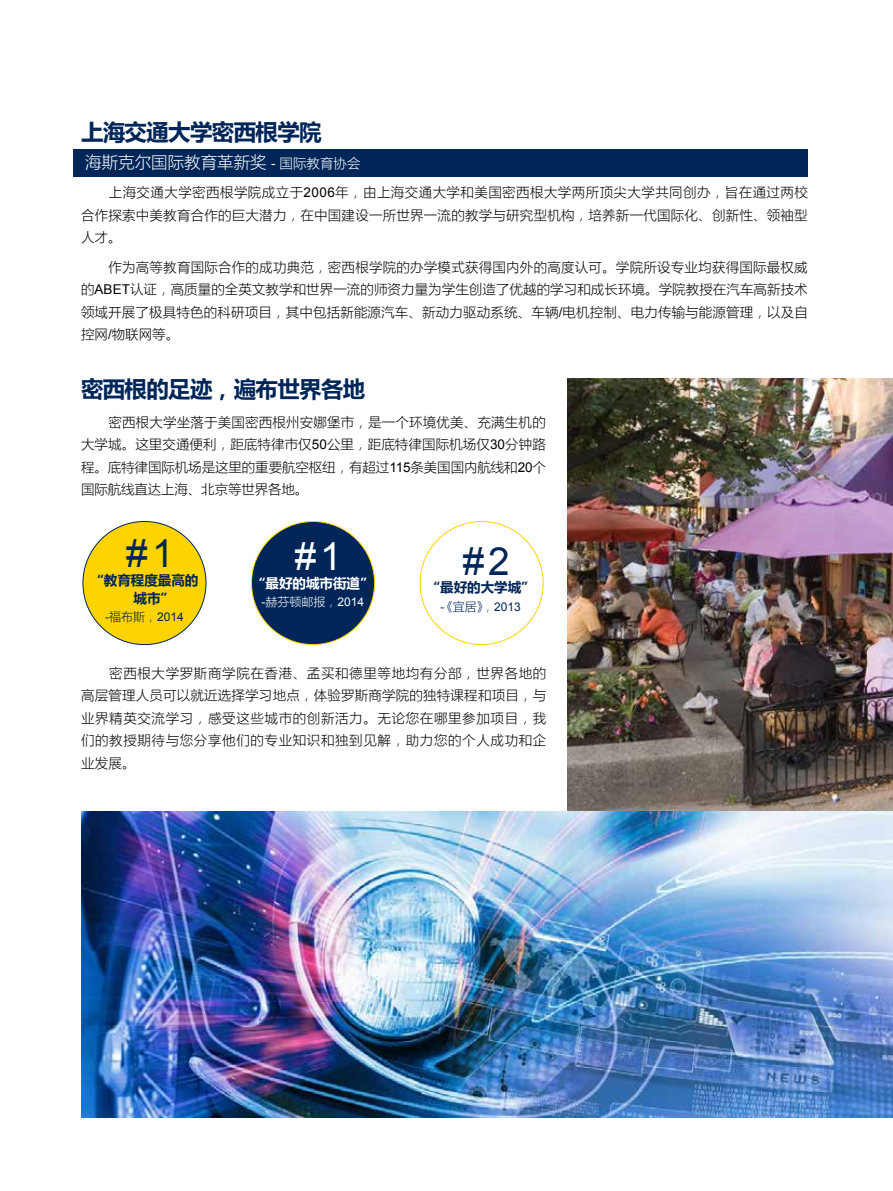
<style>
.page{position:relative;width:893px;height:1191px;background:#fff}
.page>*{position:absolute;margin:0;border:0;box-sizing:border-box;transform-origin:0 0}
.t1{font:38.7px "Arial";color:#002558}
.t2{font:38.7px "Arial";color:#fff}
.t3{font:700 22.5px "Microsoft Ya Hei";letter-spacing:-.03em;color:#002558}
.t4{font:300 16.5px "Microsoft Ya Hei";color:#fff}
.t5{font:300 13.5px/22.5px "Microsoft Ya Hei";letter-spacing:.01em;color:#000;text-align:justify}
.t6{font:700 13.5px/18px "Microsoft Ya Hei";color:#002558}
.t7{font:700 13.5px "Microsoft Ya Hei";color:#fff}
.t8{font:12px "Arial";color:#002558}
.t9{font:300 12px "Microsoft Ya Hei";color:#fff}
.s1{font-family:"Arial";font-weight:400;font-size:13.5px}
.s2{font-size:13.5px}
.s3{font-family:"Arial";font-weight:400}
.s4{font-family:"Microsoft Ya Hei";font-weight:300}
</style>
<div class="page">
<div style="left:74px;top:149px;width:734px;height:28px;background:#002558"></div>
<img style="left:568px;top:378px;width:325px;height:433px">
<div style="left:83px;top:521px;width:123px;height:123px;background:#fed400;border-radius:50%"></div>
<div style="left:251px;top:521px;width:124px;height:123px;background:#002558;border-radius:50%"></div>
<img style="left:81px;top:811px;width:812px;height:306px">
<h2 class="t3" style="left:81px;top:116px;width:242px">上海交通大学密西根学院</h2>
<p class="t4" style="left:85px;top:151px;width:277px">海斯克尔国际教育革新奖 <span class="s1">-</span> <span class="s2">国际教育协会</span></p>
<p class="t5" style="left:81px;top:181px;width:728px">　　上海交通大学密西根学院成立于<span class="s3">2006</span>年，由上海交通大学和美国密西根大学两所顶尖大学共同创办，旨在通过两校合作探索中美教育合作的巨大潜力，在中国建设一所世界一流的教学与研究型机构，培养新一代国际化、创新性、领袖型人才。</p>
<p class="t5" style="left:81px;top:255px;width:728px">　　作为高等教育国际合作的成功典范，密西根学院的办学模式获得国内外的高度认可。学院所设专业均获得国际最权威的<span class="s3">ABET</span>认证，高质量的全英文教学和世界一流的师资力量为学生创造了优越的学习和成长环境。学院教授在汽车高新技术领域开展了极具特色的科研项目，其中包括新能源汽车、新动力驱动系统、车辆<span class="s3">/</span>电机控制、电力传输与能源管理，以及自控网<span class="s3">/</span>物联网等。</p>
<h2 class="t3" style="left:81px;top:374px;width:286px">密西根的足迹，遍布世界各地</h2>
<p class="t5" style="left:81px;top:410px;width:466px">　　密西根大学坐落于美国密西根州安娜堡市，是一个环境优美、充满生机的大学城。这里交通便利，距底特律市仅<span class="s3">50</span>公里，距底特律国际机场仅<span class="s3">30</span>分钟路程。底特律国际机场是这里的重要航空枢纽，有超过<span class="s3">115</span>条美国国内航线和<span class="s3">20</span>个国际航线直达上海、北京等世界各地。</p>
<h1 class="t1" style="left:126px;top:528px;width:49px"># 1</h1>
<p class="t6" style="left:134px;top:570px;width:66px;text-indent:-43px">“教育程度最高的城市”</p>
<p class="t8" style="left:105px;top:608px;width:80px">-<span class="s4">福布斯，</span>2014</p>
<h1 class="t2" style="left:295px;top:531px;width:48px"># 1</h1>
<p class="t7" style="left:252px;top:574px;width:123px">“最好的城市街道”</p>
<p class="t9" style="left:261px;top:594px;width:104px"><span class="s3">-</span>赫芬顿邮报，<span class="s3">2014</span></p>
<h1 class="t1" style="left:463px;top:535px;width:48px"># 2</h1>
<p class="t6" style="left:427px;top:577px;width:109px">“最好的大学城”</p>
<p class="t8" style="left:441px;top:598px;width:82px">-<span class="s4">《宜居》，</span>2013</p>
<p class="t5" style="left:81px;top:661px;width:467px">　　密西根大学罗斯商学院在香港、孟买和德里等地均有分部，世界各地的高层管理人员可以就近选择学习地点，体验罗斯商学院的独特课程和项目，与业界精英交流学习，感受这些城市的创新活力。无论您在哪里参加项目，我们的教授期待与您分享他们的专业知识和独到见解，助力您的个人成功和企业发展。</p>
</div>
